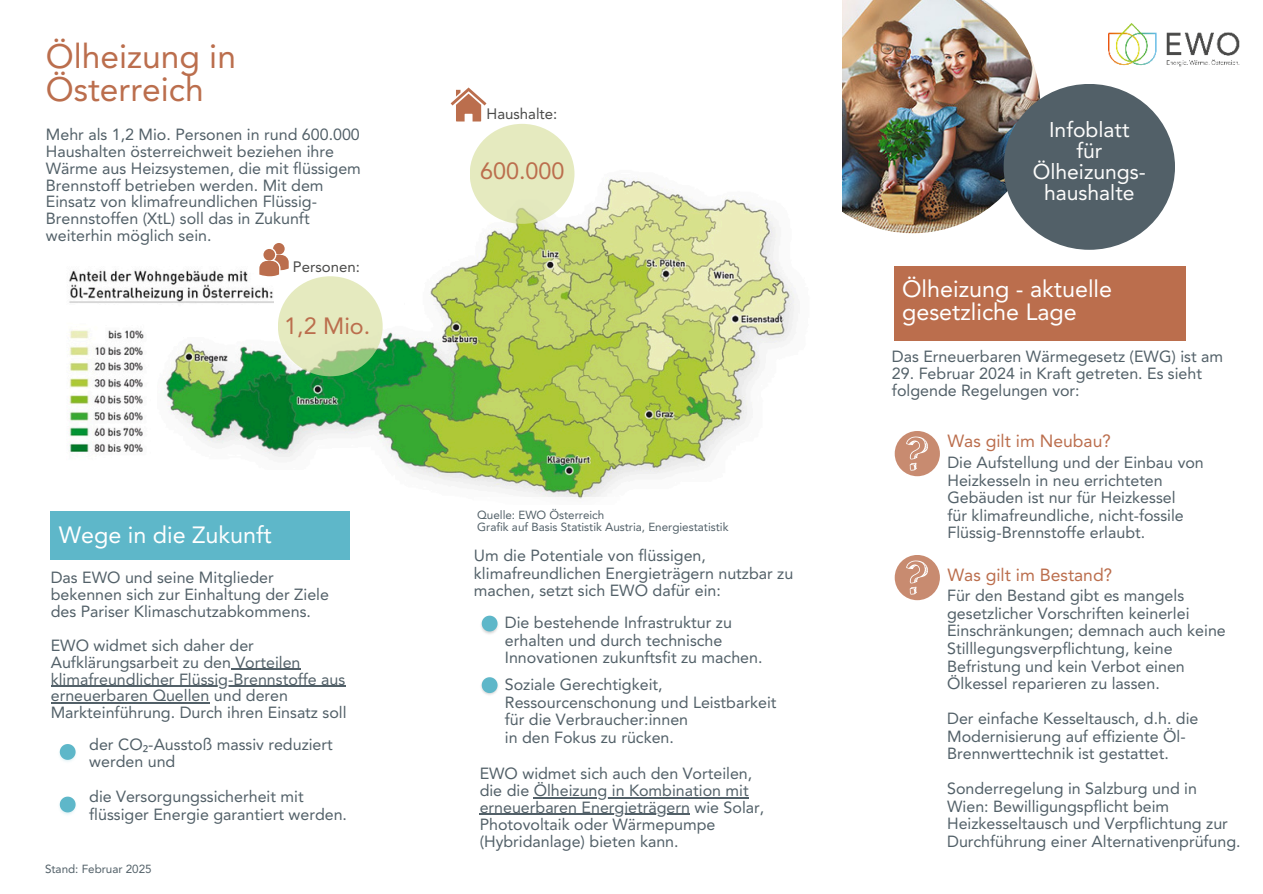
<style>
.page{position:relative;width:1263px;height:894px;background:#fff}
.page>*{position:absolute;margin:0;border:0;box-sizing:border-box;transform-origin:0 0}
.t1{font:33.6px/32.8px "Avenir LT Std";color:#bb6e4d}
.t2{font:23.4px/23px "Avenir LT Std";color:#fff}
.t3{font:23.4px "Avenir LT Std";color:#bb6e4d}
.t4{font:21.15px/20.9px "Avenir LT Std";color:#fcfcfb;text-align:center}
.t5{font:17.55px "Avenir LT Std";color:#bb6e4d}
.t6{font:16.05px/17.5px "Avenir LT Std";color:#526068}
.t7{font:15px "Avenir LT Std";color:#4a4a49}
.t8{font:11.7px/11.2px "Avenir LT Std";color:#526068}
.s1{font-family:"Noto Sans"}
</style>
<div class="page">
<div style="left:895px;top:431px;width:45px;height:45px;background:#c88b70;border-radius:50%"></div>
<svg style="left:894px;top:431px;width:34px;height:39px"></svg>
<svg style="left:895px;top:554px;width:45px;height:46px"></svg>
<svg style="left:906px;top:560px;width:22px;height:34px"></svg>
<div style="left:895px;top:266px;width:291px;height:74px;background:#bb6e4d"></div>
<img style="left:842px;top:0;width:198px;height:233px">
<img style="left:69px;top:170px;width:727px;height:327px">
<svg style="left:259px;top:243px;width:30px;height:33px"></svg>
<div style="left:274px;top:283px;width:129px;height:23px;background:#fff"></div>
<svg style="left:278px;top:276px;width:105px;height:100px;background:#dae5b6"></svg>
<svg style="left:451px;top:87px;width:35px;height:34px"></svg>
<div style="left:470px;top:124px;width:104px;height:100px;background:#e5eabf;border-radius:50%"></div>
<img style="left:481px;top:622px;width:15px;height:12px">
<svg style="left:482px;top:615px;width:16px;height:16px"></svg>
<img style="left:481px;top:683px;width:15px;height:12px">
<svg style="left:482px;top:677px;width:16px;height:15px"></svg>
<div style="left:61px;top:470px;width:299px;height:35px;background:#fff"></div>
<div style="left:51px;top:511px;width:299px;height:48px;background:#5eb7c9"></div>
<img style="left:59px;top:750px;width:14px;height:12px">
<svg style="left:60px;top:744px;width:16px;height:15px"></svg>
<img style="left:59px;top:803px;width:14px;height:12px">
<svg style="left:60px;top:796px;width:16px;height:16px"></svg>
<hr style="left:231px;top:668px;width:70px;height:1px;background:#526068">
<hr style="left:51px;top:685px;width:294px;height:1px;background:#526068">
<hr style="left:51px;top:702px;width:158px;height:1px;background:#526068">
<div style="left:1004px;top:84px;width:171px;height:166px;background:#526068;border-radius:50%"></div>
<img style="left:1108px;top:24px;width:132px;height:43px">
<hr style="left:534px;top:796px;width:215px;height:1px;background:#526068">
<hr style="left:480px;top:813px;width:210px;height:1px;background:#526068">
<h1 class="t1" style="left:46px;top:40px;width:192px">Ölheizung in<br>Österreich</h1>
<p class="t6" style="left:46px;top:126px;width:317px;line-height:16.8px">Mehr als 1,2 Mio. Personen in rund 600.000<br>Haushalten österreichweit beziehen ihre Wärme aus Heizsystemen, die mit flüssigem Brennstoff betrieben werden. Mit dem Einsatz von klimafreundlichen Flüssig-Brennstoffen (XtL) soll das in Zukunft weiterhin möglich sein.</p>
<p class="t7" style="left:293px;top:258px;width:68px">Personen:</p>
<h2 class="t3" style="left:284px;top:312px;width:88px">1,2 Mio.</h2>
<h2 class="t2" style="left:59px;top:523px;width:215px">Wege in die Zukunft</h2>
<p class="t6" style="left:51px;top:569px;width:280px;line-height:16.8px">Das EWO und seine Mitglieder bekennen sich zur Einhaltung der Ziele des Pariser Klimaschutzabkommens.</p>
<p class="t6" style="left:51px;top:636px;width:297px;line-height:16.8px">EWO widmet sich daher der Aufklärungsarbeit zu den Vorteilen klimafreundlicher Flüssig-Brennstoffe aus erneuerbaren Quellen und deren Markteinführung. Durch ihren Einsatz soll</p>
<p class="t6" style="left:89px;top:735px;width:245px">der CO<span class="s1">₂</span>-Ausstoß massiv reduziert werden und</p>
<p class="t6" style="left:89px;top:787px;width:259px">die Versorgungssicherheit mit flüssiger Energie garantiert werden.</p>
<p class="t8" style="left:45px;top:862px;width:108px">Stand: Februar 2025</p>
<p class="t7" style="left:487px;top:105px;width:72px">Haushalte:</p>
<h2 class="t3" style="left:480px;top:157px;width:86px">600.000</h2>
<p class="t8" style="left:477px;top:509px;width:253px">Quelle: EWO Österreich<br>Grafik auf Basis Statistik Austria, Energiestatistik</p>
<p class="t6" style="left:474px;top:546px;width:321px">Um die Potentiale von flüssigen, klimafreundlichen Energieträgern nutzbar zu machen, setzt sich EWO dafür ein:</p>
<p class="t6" style="left:505px;top:613px;width:259px">Die bestehende Infrastruktur zu erhalten und durch technische<br>Innovationen zukunftsfit zu machen.</p>
<p class="t6" style="left:505px;top:676px;width:273px">Soziale Gerechtigkeit,<br>Ressourcenschonung und Leistbarkeit für die Verbraucher:innen<br>in den Fokus zu rücken.</p>
<p class="t6" style="left:480px;top:764px;width:286px;line-height:17px">EWO widmet sich auch den Vorteilen, die die Ölheizung in Kombination mit erneuerbaren Energieträgern wie Solar, Photovoltaik oder Wärmepumpe (Hybridanlage) bieten kann.</p>
<h3 class="t4" style="left:1033px;top:119px;width:115px">Infoblatt<br>für<br>Ölheizungs&shy;haushalte</h3>
<h2 class="t2" style="left:902px;top:277px;width:212px">Ölheizung - aktuelle gesetzliche Lage</h2>
<p class="t6" style="left:892px;top:348px;width:333px">Das Erneuerbaren Wärmegesetz (EWG) ist am</p>
<p class="t6" style="left:892px;top:365px;width:312px;line-height:16.8px">29. Februar 2024 in Kraft getreten. Es sieht folgende Regelungen vor:</p>
<p class="t5" style="left:947px;top:431px;width:165px">Was gilt im Neubau?</p>
<p class="t6" style="left:947px;top:453px;width:258px">Die Aufstellung und der Einbau von Heizkesseln in neu errichteten Gebäuden ist nur für Heizkessel<br>für klimafreundliche, nicht-fossile Flüssig-Brennstoffe erlaubt.</p>
<p class="t5" style="left:947px;top:565px;width:166px">Was gilt im Bestand?</p>
<p class="t6" style="left:947px;top:587px;width:280px">Für den Bestand gibt es mangels gesetzlicher Vorschriften keinerlei Einschränkungen; demnach auch keine Stilllegungsverpflichtung, keine Befristung und kein Verbot einen Ölkessel reparieren zu lassen.</p>
<p class="t6" style="left:947px;top:709px;width:253px">Der einfache Kesseltausch, d.h. die<br>Modernisierung auf effiziente Öl-<br>Brennwerttechnik ist gestattet.</p>
<p class="t6" style="left:947px;top:779px;width:295px">Sonderregelung in Salzburg und in Wien: Bewilligungspflicht beim Heizkesseltausch und Verpflichtung zur Durchführung einer Alternativenprüfung.</p>
</div>
